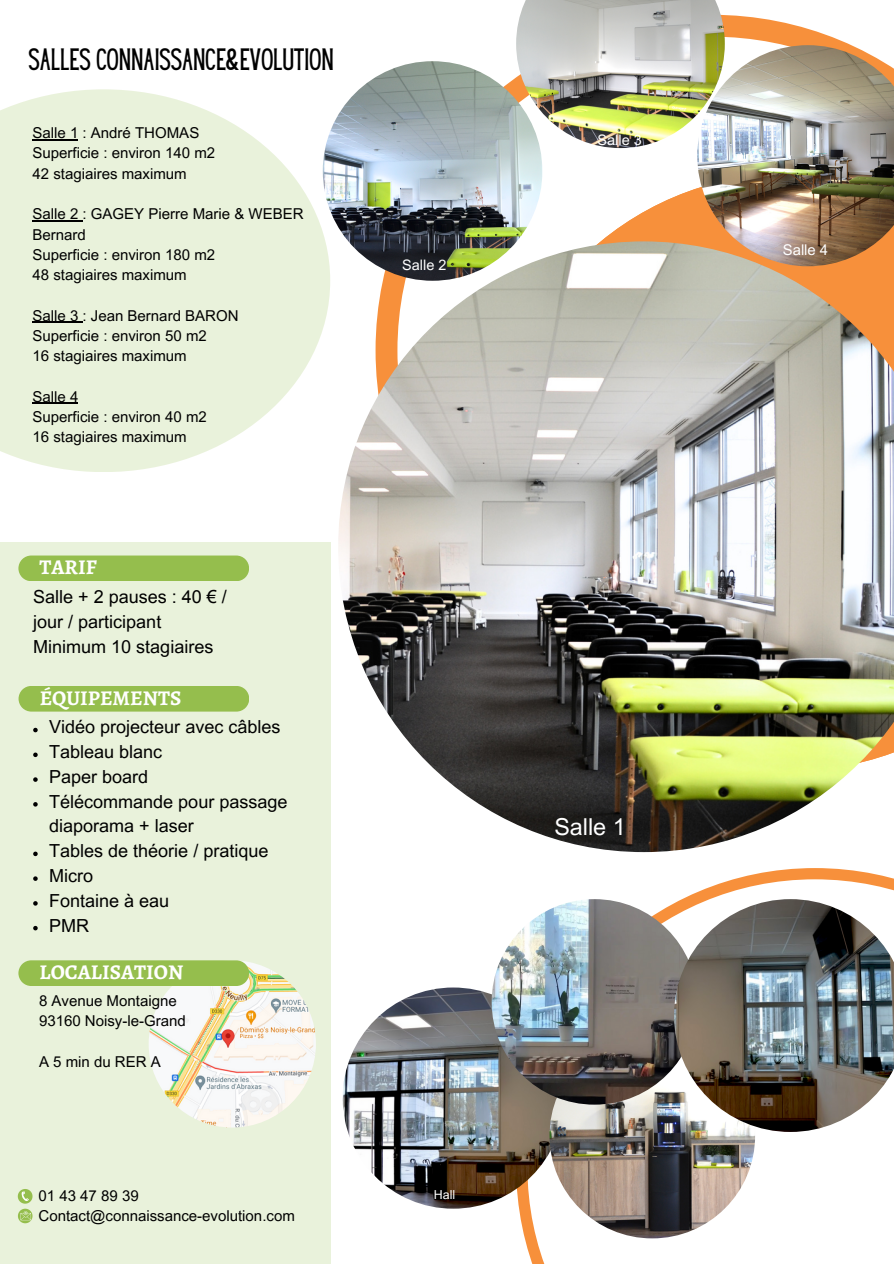
<style>
.page{position:relative;width:894px;height:1264px;background:#fff}
.page>*{position:absolute;margin:0;border:0;box-sizing:border-box;transform-origin:0 0}
.t1{font:27px "Hey Gotcha";color:#000}
.t2{font:23.25px "Arial MT Pro";color:#fff}
.t3{font:700 21px "Alegreya";color:#fff}
.t4{font:18px/24.8px "Arial MT Pro";color:#000}
.t5{font:15px/20.2px "Arial MT Pro";color:#000}
.t6{font:14.85px "Arial MT Pro";color:#fff}
.t7{font:14.4px "Arial MT Pro";color:#fff}
.t8{font:12.45px "Arial MT Pro";color:#fff}
.s1{font-family:"Arial"}
</style>
<div class="page">
<div style="left:0;top:542px;width:330px;height:721px;background:#e9f2db"></div>
<img style="left:149px;top:960px;width:167px;height:167px;border-radius:50%">
<div style="left:19px;top:686px;width:230px;height:25px;background:#95be4d"></div>
<div style="left:18px;top:960px;width:231px;height:26px;background:#95be4d"></div>
<div style="left:18px;top:555px;width:231px;height:26px;background:#95be4d"></div>
<svg style="left:18px;top:1189px;width:14px;height:34px"></svg>
<svg style="left:516px;top:868px;width:377px;height:395px"></svg>
<img style="left:342px;top:987px;width:221px;height:221px;border-radius:50%">
<img style="left:549px;top:1032px;width:205px;height:206px;border-radius:50%">
<img style="left:491px;top:899px;width:206px;height:205px;border-radius:50%">
<svg style="left:0;top:89px;width:330px;height:383px;fill:#e9f2db"></svg>
<img style="left:673px;top:899px;width:220px;height:232px">
<svg style="left:33px;top:727px;width:5px;height:5px"></svg>
<svg style="left:33px;top:752px;width:5px;height:5px"></svg>
<svg style="left:33px;top:777px;width:5px;height:4px"></svg>
<svg style="left:33px;top:802px;width:5px;height:4px"></svg>
<svg style="left:33px;top:851px;width:5px;height:5px"></svg>
<svg style="left:33px;top:876px;width:5px;height:4px"></svg>
<svg style="left:33px;top:901px;width:5px;height:4px"></svg>
<svg style="left:33px;top:925px;width:5px;height:5px"></svg>
<hr style="left:32px;top:139px;width:46px;height:1px;background:#000">
<hr style="left:32px;top:220px;width:51px;height:1px;background:#000">
<hr style="left:32px;top:322px;width:51px;height:1px;background:#000">
<hr style="left:32px;top:403px;width:46px;height:1px;background:#000">
<svg style="left:381px;top:15px;width:470px;height:226px"></svg>
<img style="left:323px;top:61px;width:219px;height:220px;border-radius:50%">
<img style="left:516px;top:0;width:208px;height:148px">
<img style="left:697px;top:45px;width:196px;height:196px">
<img style="left:338px;top:241px;width:555px;height:611px">
<p class="t1" style="left:28px;top:48px;width:305px">SALLES CONNAISSANCE&amp;EVOLUTION</p>
<p class="t5" style="left:32px;top:125px;width:168px">Salle 1 : André THOMAS</p>
<p class="t5" style="left:32px;top:145px;width:184px">Superficie : environ 140 m2</p>
<p class="t5" style="left:32px;top:165px;width:156px">42 stagiaires maximum</p>
<p class="t5" style="left:32px;top:206px;width:272px">Salle 2 : GAGEY Pierre Marie &amp; WEBER<br>Bernard</p>
<p class="t5" style="left:32px;top:246px;width:184px">Superficie : environ 180 m2</p>
<p class="t5" style="left:32px;top:266px;width:156px">48 stagiaires maximum</p>
<p class="t5" style="left:32px;top:307px;width:207px">Salle 3 : Jean Bernard BARON</p>
<p class="t5" style="left:32px;top:327px;width:176px">Superficie : environ 50 m2</p>
<p class="t5" style="left:32px;top:347px;width:156px">16 stagiaires maximum</p>
<p class="t5" style="left:32px;top:388px;width:47px">Salle 4</p>
<p class="t5" style="left:32px;top:408px;width:176px">Superficie : environ 40 m2</p>
<p class="t5" style="left:32px;top:428px;width:156px">16 stagiaires maximum</p>
<p class="t3" style="left:40px;top:553px;width:59px">TARIF</p>
<p class="t4" style="left:33px;top:587px;width:195px">Salle + <span class="s1">2</span> pauses <span class="s1">: 40</span> € / jour / participant<br>Minimum 10 stagiaires</p>
<p class="t3" style="left:40px;top:683px;width:143px">ÉQUIPEMENTS</p>
<p class="t4" style="left:49px;top:717px;width:233px">Vidéo projecteur avec câbles</p>
<p class="t4" style="left:49px;top:741px;width:115px">Tableau blanc</p>
<p class="t4" style="left:49px;top:766px;width:101px">Paper board</p>
<p class="t4" style="left:49px;top:791px;width:240px">Télécommande pour passage diaporama + laser</p>
<p class="t4" style="left:49px;top:840px;width:221px">Tables de théorie / pratique</p>
<p class="t4" style="left:49px;top:865px;width:45px">Micro</p>
<p class="t4" style="left:49px;top:890px;width:122px">Fontaine à eau</p>
<p class="t4" style="left:49px;top:915px;width:41px">PMR</p>
<p class="t3" style="left:40px;top:957px;width:145px">LOCALISATION</p>
<p class="t5" style="left:39px;top:992px;width:139px">8 Avenue Montaigne</p>
<p class="t5" style="left:39px;top:1012px;width:148px">93160 Noisy-le-Grand</p>
<p class="t5" style="left:39px;top:1053px;width:123px">A 5 min du RER A</p>
<p class="t5" style="left:39px;top:1187px;width:102px">01 43 47 89 39</p>
<p class="t5" style="left:39px;top:1207px;width:258px">Contact@connaissance-evolution.com</p>
<p class="t7" style="left:402px;top:260px;width:46px">Salle 2</p>
<p class="t8" style="left:434px;top:1190px;width:23px">Hall</p>
<p class="t7" style="left:597px;top:135px;width:46px">Salle 3</p>
<p class="t2" style="left:554px;top:817px;width:73px">Salle 1</p>
<p class="t6" style="left:782px;top:244px;width:47px">Salle 4</p>
</div>
